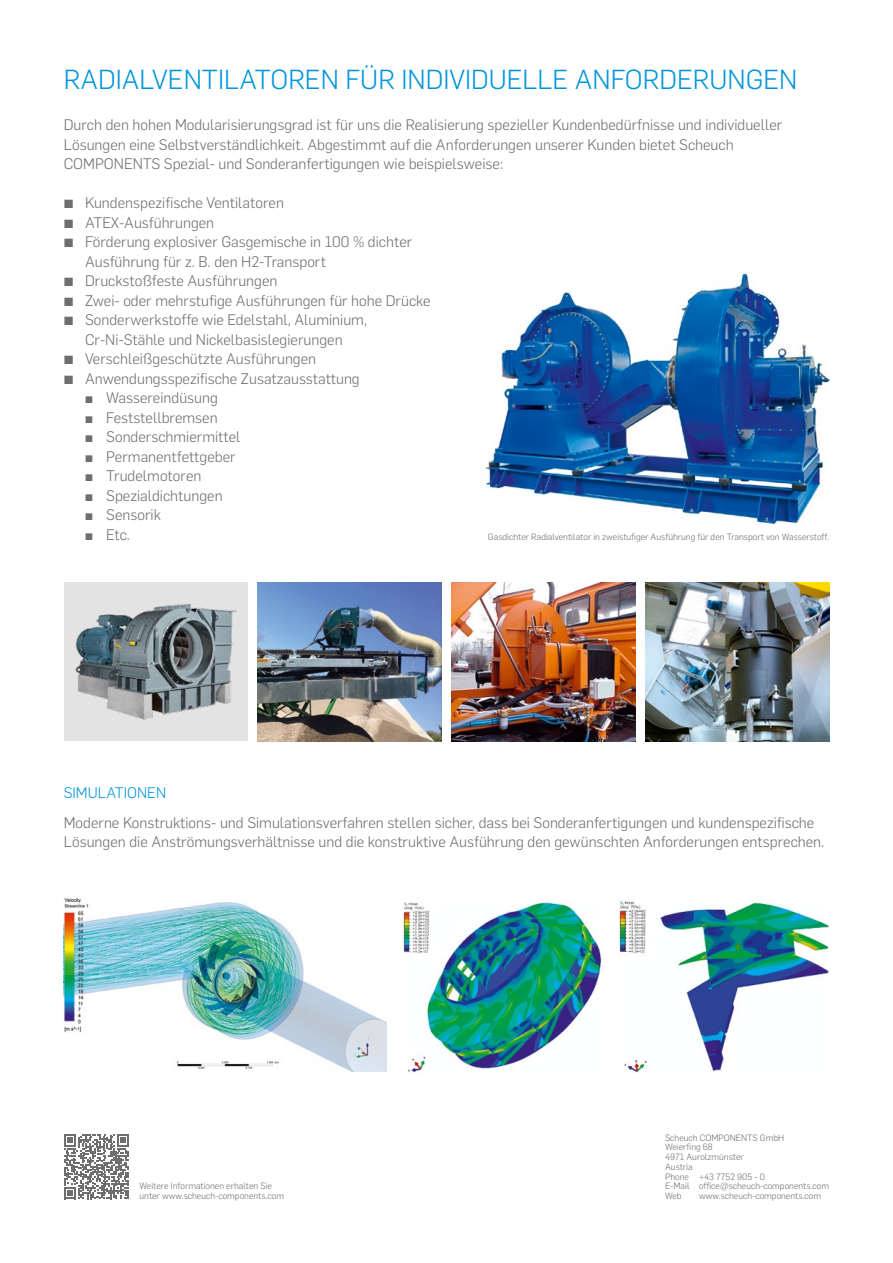
<style>
.page{position:relative;width:893px;height:1263px;background:#fff}
.page>*{position:absolute;margin:0;border:0;box-sizing:border-box;transform-origin:0 0}
.Überschrift_1{font:300 27px "Flama";color:#0095db}
.Fließtext{font:300 15px/19.5px "Flama";color:#6e6e6e}
.Überschrift_2{font:300 15px "Flama";color:#0095db}
.Produktbeschreibung{font:300 9px "Flama";color:#6e6e6e}
.s1{font-size:12px}
</style>
<div class="page">
<svg style="left:64px;top:1134px;width:65px;height:65px"></svg>
<img style="left:485px;top:273px;width:344px;height:252px">
<img style="left:403px;top:902px;width:199px;height:170px">
<img style="left:618px;top:901px;width:211px;height:172px">
<img style="left:64px;top:897px;width:323px;height:175px">
<img style="left:258px;top:582px;width:183px;height:159px">
<img style="left:452px;top:582px;width:183px;height:159px">
<img style="left:646px;top:582px;width:183px;height:159px">
<div style="left:64px;top:582px;width:183px;height:159px;background:#e3e3e3"></div>
<img style="left:75px;top:604px;width:162px;height:116px">
<h1 class="Überschrift_1" style="left:64px;top:62px;width:735px">RADIALVENTILATOREN FÜR INDIVIDUELLE ANFORDERUNGEN</h1>
<p class="Fließtext" style="left:64px;top:114px;width:720px">Durch den hohen Modularisierungsgrad ist für uns die Realisierung spezieller Kundenbedürfnisse und individueller<br>Lösungen eine Selbstverständlichkeit. Abgestimmt auf die Anforderungen unserer Kunden bietet Scheuch<br>COMPONENTS Spezial- und Sonderanfertigungen wie beispielsweise:</p>
<p class="Fließtext" style="left:64px;top:192px;width:222px">▪ Kundenspezifische Ventilatoren</p>
<p class="Fließtext" style="left:64px;top:212px;width:152px">▪ ATEX-Ausführungen</p>
<p class="Fließtext" style="left:85px;top:231px;width:329px;text-indent:-21px">▪ Förderung explosiver Gasgemische in 100 % dichter<br>Ausführung für z. B. den H2-Transport</p>
<p class="Fließtext" style="left:64px;top:270px;width:215px">▪ Druckstoßfeste Ausführungen</p>
<p class="Fließtext" style="left:64px;top:290px;width:368px">▪ Zwei- oder mehrstufige Ausführungen für hohe Drücke</p>
<p class="Fließtext" style="left:64px;top:309px;width:305px;text-align:center">▪ Sonderwerkstoffe wie Edelstahl, Aluminium,<br>Cr-Ni-Stähle und Nickelbasislegierungen</p>
<p class="Fließtext" style="left:64px;top:348px;width:254px">▪ Verschleißgeschützte Ausführungen</p>
<p class="Fließtext" style="left:64px;top:368px;width:297px">▪ Anwendungsspezifische Zusatzausstattung</p>
<p class="Fließtext" style="left:85px;top:387px;width:134px"><span class="s1">▪</span> Wassereindüsung</p>
<p class="Fließtext" style="left:85px;top:407px;width:134px"><span class="s1">▪</span> Feststellbremsen</p>
<p class="Fließtext" style="left:85px;top:426px;width:157px"><span class="s1">▪</span> Sonderschmiermittel</p>
<p class="Fließtext" style="left:85px;top:446px;width:152px"><span class="s1">▪</span> Permanentfettgeber</p>
<p class="Fließtext" style="left:85px;top:465px;width:118px"><span class="s1">▪</span> Trudelmotoren</p>
<p class="Fließtext" style="left:85px;top:485px;width:139px"><span class="s1">▪</span> Spezialdichtungen</p>
<p class="Fließtext" style="left:85px;top:504px;width:77px"><span class="s1">▪</span> Sensorik</p>
<p class="Fließtext" style="left:85px;top:524px;width:47px"><span class="s1">▪</span> Etc.</p>
<p class="Produktbeschreibung" style="left:488px;top:530px;width:343px">Gasdichter Radialventilator in zweistufiger Ausführung für den Transport von Wasserstoff.</p>
<h2 class="Überschrift_2" style="left:64px;top:782px;width:104px">SIMULATIONEN</h2>
<p class="Fließtext" style="left:64px;top:812px;width:762px">Moderne Konstruktions- und Simulationsverfahren stellen sicher, dass bei Sonderanfertigungen und kundenspezifische<br>Lösungen die Anströmungsverhältnisse und die konstruktive Ausführung den gewünschten Anforderungen entsprechen.</p>
<p class="Produktbeschreibung" style="left:139px;top:1180px;width:101px">For more information, visit</p>
<p class="Produktbeschreibung" style="left:139px;top:1190px;width:136px">www.scheuch-components.com/en</p>
<p class="Produktbeschreibung" style="left:139px;top:1180px;width:134px">Weitere Informationen erhalten Sie</p>
<p class="Produktbeschreibung" style="left:139px;top:1190px;width:146px">unter www.scheuch-components.com</p>
<p class="Produktbeschreibung" style="left:665px;top:1131px;width:121px">Scheuch COMPONENTS GmbH</p>
<p class="Produktbeschreibung" style="left:665px;top:1141px;width:49px">Weierfing 68</p>
<p class="Produktbeschreibung" style="left:665px;top:1151px;width:80px">4971 Aurolzmünster</p>
<p class="Produktbeschreibung" style="left:665px;top:1161px;width:29px">Austria</p>
<p class="Produktbeschreibung" style="left:665px;top:1170px;width:101px">Phone +43 7752 905 - 0</p>
<p class="Produktbeschreibung" style="left:665px;top:1180px;width:165px">E-Mail office@scheuch-components.com</p>
<p class="Produktbeschreibung" style="left:665px;top:1190px;width:18px">Web</p>
<p class="Produktbeschreibung" style="left:699px;top:1190px;width:123px">www.scheuch-components.com</p>
</div>
